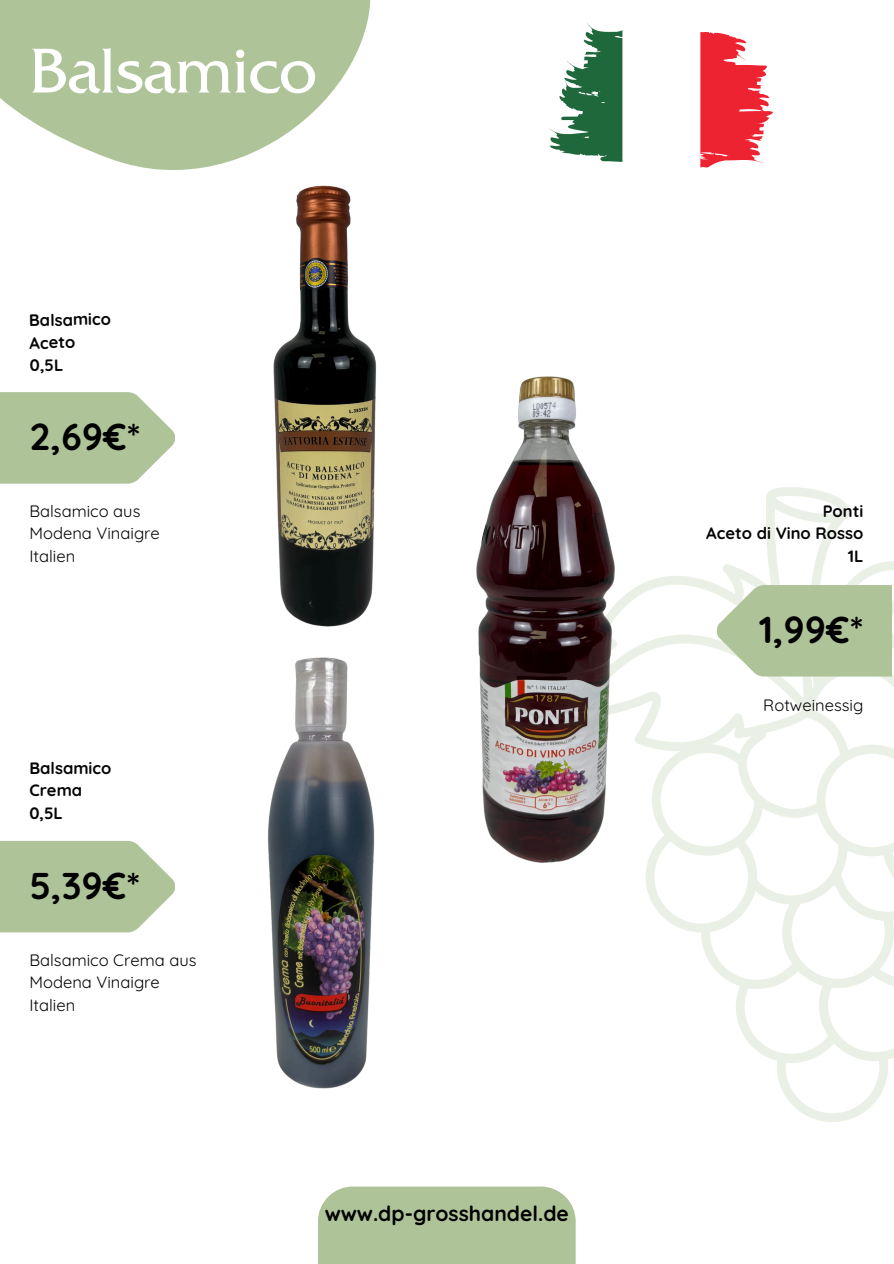
<style>
.page{position:relative;width:894px;height:1264px;background:#fff}
.page>*{position:absolute;margin:0;border:0;box-sizing:border-box;transform-origin:0 0}
.t1{font:66.45px "Friz Quadrata Std";color:#fff}
.t2{font:700 37.5px "Quicksand";color:#000}
.t3{font:700 21px "Quicksand";color:#000}
.t4{font:16.5px/22.5px "Quicksand";color:#060505}
.t5{font:700 16.5px/22.5px "Quicksand";color:#060505}
</style>
<div class="page">
<div style="left:318px;top:1186px;width:257px;height:77px;background:#afc399"></div>
<svg style="left:0;top:0;width:370px;height:162px;background:#bacba7"></svg>
<div style="left:0;top:392px;width:118px;height:91px;background:#afc399"></div>
<div style="left:0;top:840px;width:118px;height:92px;background:#afc399"></div>
<img style="left:118px;top:148px;width:252px;height:477px">
<img style="left:118px;top:625px;width:254px;height:464px">
<svg style="left:549px;top:23px;width:224px;height:145px"></svg>
<img style="left:319px;top:347px;width:275px;height:569px">
<svg style="left:581px;top:487px;width:312px;height:634px"></svg>
<p class="t1" style="left:29px;top:48px;width:288px">Balsamico</p>
<p class="t5" style="left:29px;top:309px;width:83px;rotate:-1deg">Balsamico<br>Aceto<br>0,5L</p>
<p class="t2" style="left:29px;top:413px;width:112px">2,69€*</p>
<h2 class="t4" style="left:29px;top:499px;width:132px">Balsamico aus<br>Modena Vinaigre<br>Italien</h2>
<h4 class="t5" style="left:29px;top:756px;width:83px">Balsamico<br>Crema<br>0,5L</h4>
<p class="t2" style="left:29px;top:861px;width:112px">5,39€*</p>
<p class="t4" style="left:29px;top:948px;width:168px">Balsamico Crema aus<br>Modena Vinaigre<br>Italien</p>
<h1 class="t3" style="left:324px;top:1199px;width:246px">www.dp-grosshandel.de</h1>
<h4 class="t5" style="left:706px;top:499px;width:158px;text-align:right">Ponti<br>Aceto di Vino Rosso<br>1L</h4>
<p class="t2" style="left:758px;top:605px;width:106px">1,99€*</p>
<h2 class="t4" style="left:763px;top:693px;width:101px">Rotweinessig</h2>
</div>
